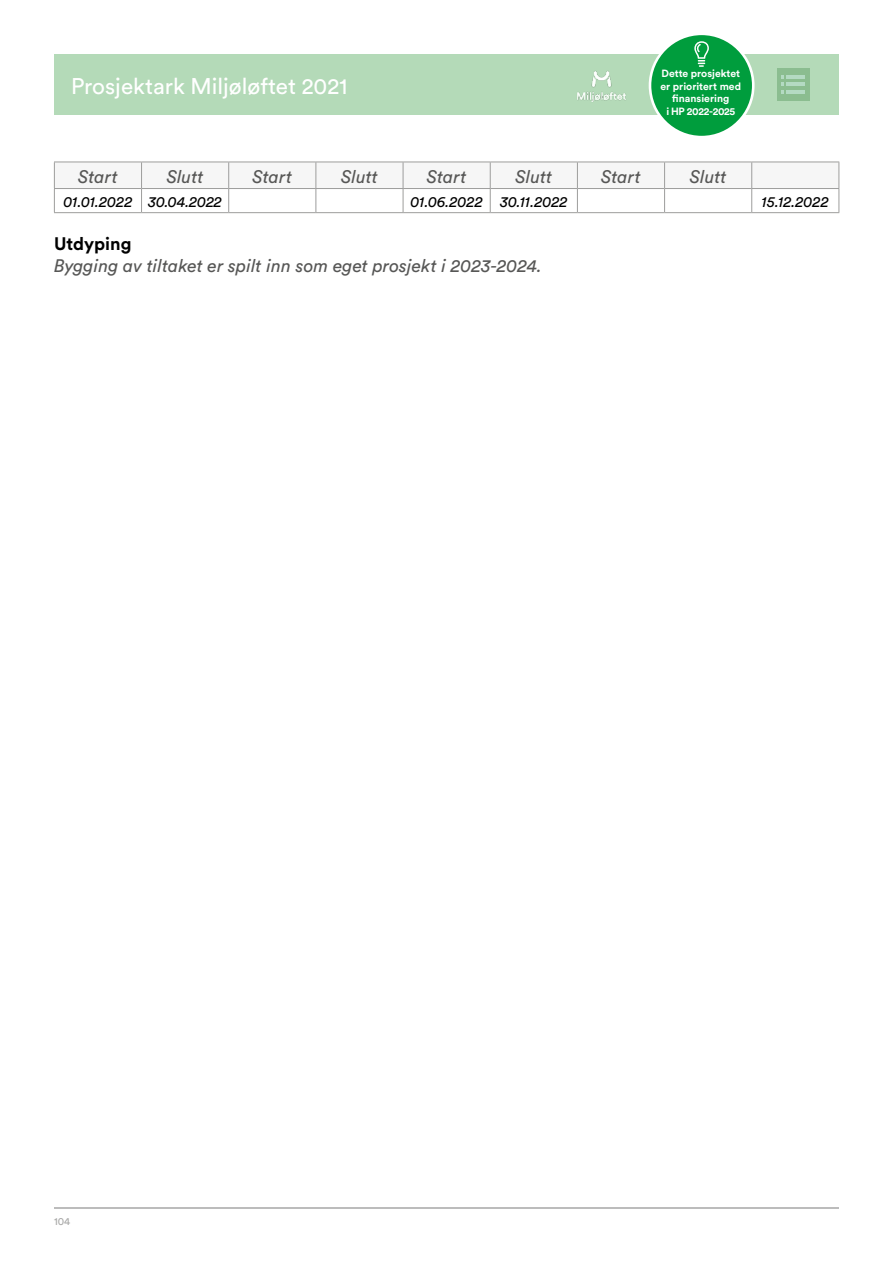
<style>
.page{position:relative;width:893px;height:1263px;background:#fff}
.page>*{position:absolute;margin:0;border:0;box-sizing:border-box;transform-origin:0 0}
.t1{font:22.5px "Circular Std";color:#fff}
.ML_-_Brød_1{font:italic 18px "Circular Std";color:#575756}
.ML_-_Overskrift_H3{font:700 18px "Circular Std";color:#000}
.ML_-_Brød_1-2{font:italic 15px "Circular Std";color:#000}
.t2{font:10.5px "Circular Std";color:#a8a8a7}
.t3{font:700 10.35px/12.5px "Circular Std";color:#fff;text-align:center}
</style>
<div class="page">
<hr style="left:54px;top:1208px;width:785px;height:1px;background:#bcbcbc">
<div style="left:54px;top:54px;width:785px;height:61px;background:#b4dab8"></div>
<img style="left:577px;top:71px;width:49px;height:31px">
<div style="left:650px;top:34px;width:103px;height:103px;background:#009d3d;border-radius:50%"></div>
<div style="left:649px;top:33px;width:106px;height:105px;border:3px solid #fff;border-radius:50%"></div>
<svg style="left:694px;top:41px;width:15px;height:26px"></svg>
<div style="left:777px;top:68px;width:32px;height:33px;background:#8bbd90"></div>
<hr style="left:786px;top:76px;width:19px;height:3px;background:#b4dac3">
<hr style="left:786px;top:83px;width:19px;height:3px;background:#b4dac3">
<hr style="left:786px;top:90px;width:19px;height:3px;background:#b4dac3">
<svg style="left:781px;top:76px;width:3px;height:17px"></svg>
<svg style="left:54px;top:162px;width:785px;height:50px"></svg>
<hr style="left:54px;top:212px;width:88px;height:1px;background:#9d9d9c">
<hr style="left:142px;top:212px;width:87px;height:1px;background:#9d9d9c">
<hr style="left:229px;top:212px;width:87px;height:1px;background:#9d9d9c">
<hr style="left:316px;top:212px;width:87px;height:1px;background:#9d9d9c">
<hr style="left:403px;top:212px;width:87px;height:1px;background:#9d9d9c">
<hr style="left:490px;top:212px;width:87px;height:1px;background:#9d9d9c">
<hr style="left:577px;top:212px;width:88px;height:1px;background:#9d9d9c">
<hr style="left:665px;top:212px;width:87px;height:1px;background:#9d9d9c">
<hr style="left:752px;top:212px;width:87px;height:1px;background:#9d9d9c">
<p class="t1" style="left:71px;top:72px;width:278px">Prosjektark Miljøløftet 2021</p>
<p class="t3" style="left:660px;top:67px;width:82px">Dette prosjektet er prioritert med finansiering<br>i HP 2022-2025</p>
<p class="ML_-_Brød_1" style="left:78px;top:165px;width:41px">Start</p>
<p class="ML_-_Brød_1" style="left:167px;top:165px;width:38px">Slutt</p>
<p class="ML_-_Brød_1" style="left:252px;top:165px;width:41px">Start</p>
<p class="ML_-_Brød_1" style="left:341px;top:165px;width:38px">Slutt</p>
<p class="ML_-_Brød_1" style="left:427px;top:165px;width:41px">Start</p>
<p class="ML_-_Brød_1" style="left:515px;top:165px;width:38px">Slutt</p>
<p class="ML_-_Brød_1" style="left:601px;top:165px;width:41px">Start</p>
<p class="ML_-_Brød_1" style="left:690px;top:165px;width:38px">Slutt</p>
<p class="ML_-_Brød_1-2" style="left:63px;top:192px;width:71px">01.01.2022</p>
<p class="ML_-_Brød_1-2" style="left:148px;top:192px;width:75px">30.04.2022</p>
<p class="ML_-_Brød_1-2" style="left:411px;top:192px;width:74px">01.06.2022</p>
<p class="ML_-_Brød_1-2" style="left:500px;top:192px;width:69px">30.11.2022</p>
<p class="ML_-_Brød_1-2" style="left:762px;top:192px;width:68px">15.12.2022</p>
<h3 class="ML_-_Overskrift_H3" style="left:54px;top:232px;width:79px">Utdyping</h3>
<p class="ML_-_Brød_1" style="left:54px;top:255px;width:489px">Bygging av tiltaket er spilt inn som eget prosjekt i 2023-2024.</p>
<p class="t2" style="left:54px;top:1215px;width:18px">104</p>
</div>
